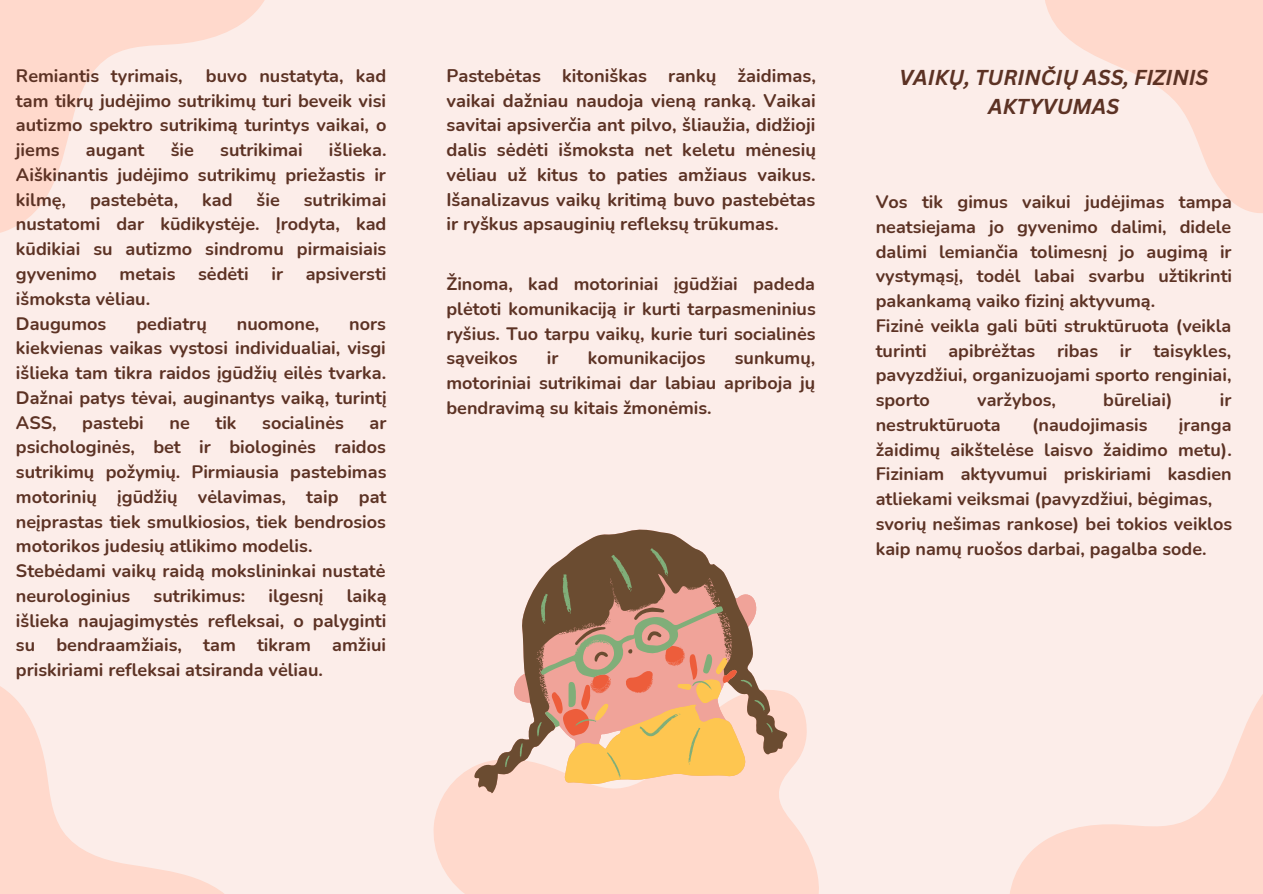
<style>
.page{position:relative;width:1263px;height:894px;background:#fff}
.page>*{position:absolute;margin:0;border:0;box-sizing:border-box;transform-origin:0 0}
.t1{font:italic 700 21px/29.2px "Canva Sans";color:#5c3224;text-align:center}
.t2{font:700 18.3px/24.8px "Nunito";color:#5c3224;text-align:justify}
.t3{font:700 18px/24.8px "Nunito";color:#5c3224;text-align:justify}
</style>
<div class="page">
<div style="left:0;top:0;width:1263px;height:893px;background:#fcede9"></div>
<svg style="left:1010px;top:694px;width:253px;height:199px"></svg>
<svg style="left:0;top:686px;width:223px;height:207px"></svg>
<svg style="left:433px;top:694px;width:386px;height:199px;fill:#ffd9cc"></svg>
<svg style="left:0;top:0;width:265px;height:233px"></svg>
<svg style="left:1045px;top:0;width:218px;height:213px"></svg>
<svg style="left:474px;top:529px;width:315px;height:264px"></svg>
<svg style="left:513px;top:778px;width:245px;height:8px;background:#fed7bc"></svg>
<svg style="left:505px;top:548px;width:268px;height:230px"></svg>
<p class="t3" style="left:16px;top:64px;width:168px">Remiantis tyrimais,</p>
<p class="t3" style="left:16px;top:64px;width:372px;text-indent:190px">buvo nustatyta, kad tam tikrų judėjimo sutrikimų turi beveik visi autizmo spektro sutrikimą turintys vaikai, o jiems</p>
<p class="t3" style="left:16px;top:138px;width:372px;text-indent:313px">išlieka.<br>Aiškinantis judėjimo sutrikimų priežastis ir kilmę,</p>
<p class="t3" style="left:86px;top:138px;width:60px">augant</p>
<p class="t3" style="left:171px;top:138px;width:25px">šie</p>
<p class="t3" style="left:220px;top:138px;width:84px">sutrikimai</p>
<p class="t3" style="left:90px;top:187px;width:90px">pastebėta,</p>
<p class="t3" style="left:202px;top:187px;width:32px">kad</p>
<p class="t3" style="left:257px;top:187px;width:25px">šie</p>
<p class="t3" style="left:16px;top:187px;width:372px;text-indent:288px">sutrikimai nustatomi dar kūdikystėje. Įrodyta, kad kūdikiai su autizmo sindromu pirmaisiais gyvenimo</p>
<p class="t3" style="left:120px;top:261px;width:57px">metais</p>
<p class="t3" style="left:198px;top:261px;width:52px">sėdėti</p>
<p class="t3" style="left:271px;top:261px;width:13px">ir</p>
<p class="t3" style="left:306px;top:261px;width:82px">apsiversti</p>
<p class="t3" style="left:16px;top:286px;width:136px">išmoksta vėliau.</p>
<p class="t3" style="left:16px;top:311px;width:92px">Daugumos</p>
<p class="t3" style="left:136px;top:311px;width:72px">pediatrų</p>
<p class="t3" style="left:237px;top:311px;width:84px">nuomone,</p>
<p class="t3" style="left:16px;top:311px;width:372px;text-indent:333px">nors kiekvienas vaikas vystosi individualiai, visgi išlieka tam tikra raidos įgūdžių eilės tvarka.<br>Dažnai patys tėvai, auginantys vaiką, turintį ASS,</p>
<p class="t3" style="left:82px;top:410px;width:63px">pastebi</p>
<p class="t3" style="left:169px;top:410px;width:22px">ne</p>
<p class="t3" style="left:215px;top:410px;width:23px">tik</p>
<p class="t3" style="left:262px;top:410px;width:83px">socialinės</p>
<p class="t3" style="left:16px;top:410px;width:372px;text-indent:353px">ar psichologinės, bet ir biologinės raidos sutrikimų požymių. Pirmiausia pastebimas motorinių įgūdžių vėlavimas, taip pat neįprastas tiek smulkiosios, tiek bendrosios motorikos judesių atlikimo modelis.</p>
<p class="t3" style="left:16px;top:558px;width:371px">Stebėdami vaikų raidą mokslininkai nustatė neurologinius</p>
<p class="t3" style="left:16px;top:583px;width:372px;text-indent:331px">laiką išlieka naujagimystės refleksai, o palyginti su bendraamžiais, tam tikram amžiui priskiriami refleksai atsiranda vėliau.</p>
<p class="t3" style="left:154px;top:583px;width:93px">sutrikimus:</p>
<p class="t3" style="left:269px;top:583px;width:57px">ilgesnį</p>
<p class="t2" style="left:446px;top:63px;width:371px">Pastebėtas kitoniškas rankų žaidimas, vaikai dažniau naudoja vieną ranką. Vaikai savitai apsiverčia ant pilvo, šliaužia, didžioji dalis sėdėti išmoksta net keletu mėnesių vėliau už kitus to paties amžiaus vaikus.<br>Išanalizavus vaikų kritimą buvo pastebėtas ir ryškus apsauginių refleksų trūkumas.</p>
<p class="t3" style="left:446px;top:271px;width:371px">Žinoma, kad motoriniai įgūdžiai padeda plėtoti komunikaciją ir kurti tarpasmeninius ryšius. Tuo tarpu vaikų, kurie turi socialinės sąveikos</p>
<p class="t3" style="left:547px;top:346px;width:13px">ir</p>
<p class="t3" style="left:588px;top:346px;width:119px">komunikacijos</p>
<p class="t3" style="left:446px;top:346px;width:370px;text-indent:288px">sunkumų, motoriniai sutrikimai dar labiau apriboja jų bendravimą su kitais žmonėmis.</p>
<p class="t1" style="left:899px;top:62px;width:311px">VAIKŲ, TURINČIŲ ASS, FIZINIS<br>AKTYVUMAS</p>
<p class="t3" style="left:876px;top:190px;width:358px">Vos tik gimus vaikui judėjimas tampa neatsiejama jo gyvenimo dalimi, didele dalimi lemiančia tolimesnį jo augimą ir vystymąsį, todėl labai svarbu užtikrinti pakankamą vaiko fizinį aktyvumą.</p>
<p class="t3" style="left:876px;top:313px;width:357px">Fizinė veikla gali būti struktūruota (veikla turinti apibrėžtas ribas ir taisykles, pavyzdžiui, organizuojami sporto renginiai, sporto</p>
<p class="t3" style="left:977px;top:387px;width:80px">varžybos,</p>
<p class="t3" style="left:1103px;top:387px;width:71px">būreliai)</p>
<p class="t3" style="left:1220px;top:387px;width:13px">ir</p>
<p class="t3" style="left:876px;top:412px;width:127px">nestruktūruota</p>
<p class="t3" style="left:1032px;top:412px;width:117px">(naudojimasis</p>
<p class="t3" style="left:876px;top:412px;width:358px;text-indent:303px">įranga žaidimų aikštelėse laisvo žaidimo metu).<br>Fiziniam aktyvumui priskiriami kasdien atliekami veiksmai (pavyzdžiui, bėgimas,</p>
<p class="t3" style="left:876px;top:511px;width:358px">svorių nešimas rankose) bei tokios veiklos kaip namų ruošos darbai, pagalba sode.</p>
</div>
